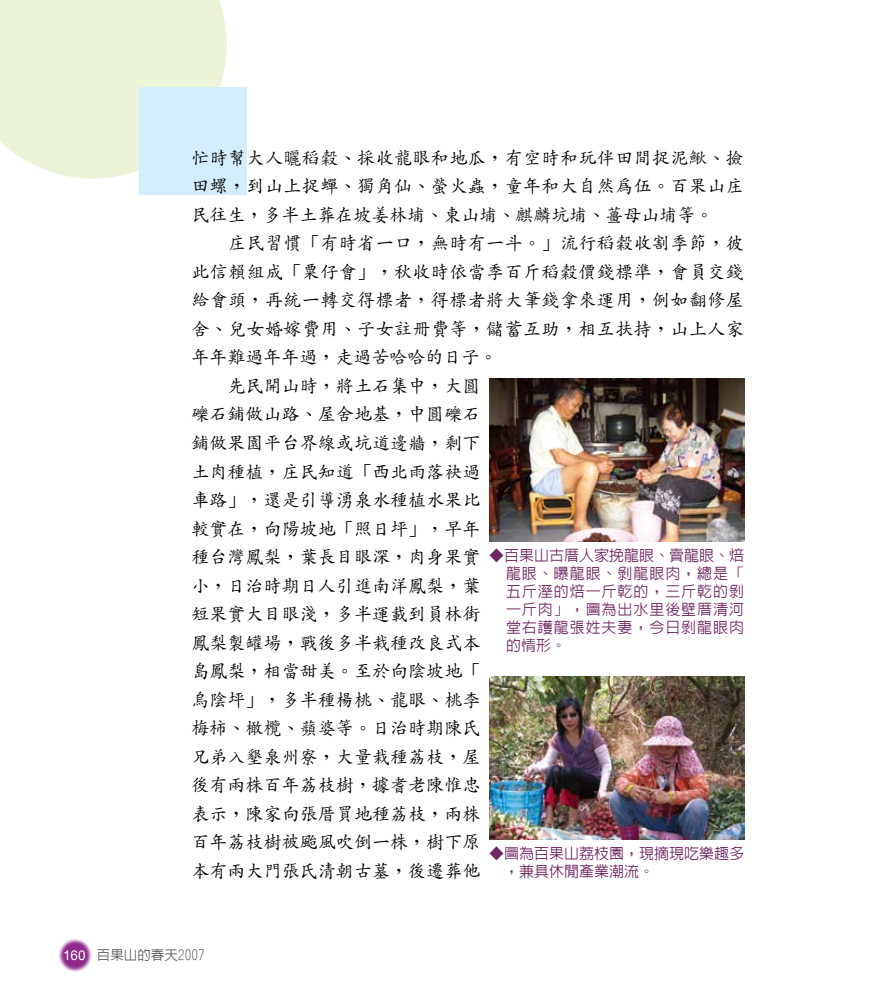
<style>
.page{position:relative;width:893px;height:1000px;background:#fff}
.page>*{position:absolute;margin:0;border:0;box-sizing:border-box;transform-origin:0 0}
.t1{font:500 18px/28.5px "Zen Kai";letter-spacing:.005em;color:#000}
.t2{font:500 15px/18px "Lin Gothic";letter-spacing:.06em;color:#6f2760;text-align:justify}
.t3{font:500 15px/18px "Lin Gothic";color:#6f2760}
.t4{font:500 13.5px "Lin Gothic";color:#595757}
.s1{font-family:"Arial";font-weight:400;color:#fff}
</style>
<div class="page">
<img style="left:58px;top:938px;width:34px;height:33px">
<div style="left:0;top:0;width:227px;height:178px;background:#ebf3d9"></div>
<div style="left:140px;top:87px;width:107px;height:108px;background:#d3edfb"></div>
<img style="left:489px;top:379px;width:255px;height:162px">
<img style="left:489px;top:676px;width:255px;height:163px">
<p class="t1" style="left:191px;top:143px;width:554px">忙時幫大人曬稻穀、採收龍眼和地瓜，有空時和玩伴田間捉泥鰍、撿田螺，到山上捉蟬、獨角仙、螢火蟲，童年和大自然為伍。百果山庄民往生，多半土葬在坡姜林埔、東山埔、麒麟坑埔、薑母山埔等。<br>　　庄民習慣「有時省一口，無時有一斗。」流行稻穀收割季節，彼此信賴組成「粟仔會」，秋收時依當季百斤稻穀價錢標準，會員交錢給會頭，再統一轉交得標者，得標者將大筆錢拿來運用，例如翻修屋舍、兒女婚嫁費用、子女註冊費等，儲蓄互助，相互扶持，山上人家年年難過年年過，走過苦哈哈的日子。<br>　　先民開山時，將土石集中，大圓<br>礫石鋪做山路、屋舍地基，中圓礫石<br>鋪做果園平台界線或坑道邊牆，剩下<br>土肉種植，庄民知道「西北雨落袂過<br>車路」，還是引導湧泉水種植水果比<br>較實在，向陽坡地「照日坪」，早年<br>種台灣鳳梨，葉長目眼深，肉身果實<br>小，日治時期日人引進南洋鳳梨，葉<br>短果實大目眼淺，多半運載到員林街<br>鳳梨製罐場，戰後多半栽種改良式本<br>島鳳梨，相當甜美。至於向陰坡地「<br>烏陰坪」，多半種楊桃、龍眼、桃李<br>梅柿、橄欖、蘋婆等。日治時期陳氏<br>兄弟入墾泉州寮，大量栽種荔枝，屋<br>後有兩株百年荔枝樹，據耆老陳惟忠<br>表示，陳家向張厝買地種荔枝，兩株<br>百年荔枝樹被颱風吹倒一株，樹下原<br>本有兩大門張氏清朝古墓，後遷葬他</p>
<p class="t2" style="left:506px;top:546px;width:240px;text-indent:-17px">◆百果山古厝人家挽龍眼、賣龍眼、焙龍眼、曝龍眼、剝龍眼肉，總是「五斤溼的焙一斤乾的，三斤乾的剝一斤肉」，圖為出水里後壁厝清河堂右護龍張姓夫妻，今日剝龍眼肉的情形。</p>
<p class="t3" style="left:504px;top:843px;width:241px;text-indent:-15px">◆圖為百果山荔枝園，現摘現吃樂趣多，兼具休閒產業潮流。</p>
<p class="t4" style="left:63px;top:947px;width:143px"><span class="s1">160</span> 百果山的春天2007</p>
</div>
